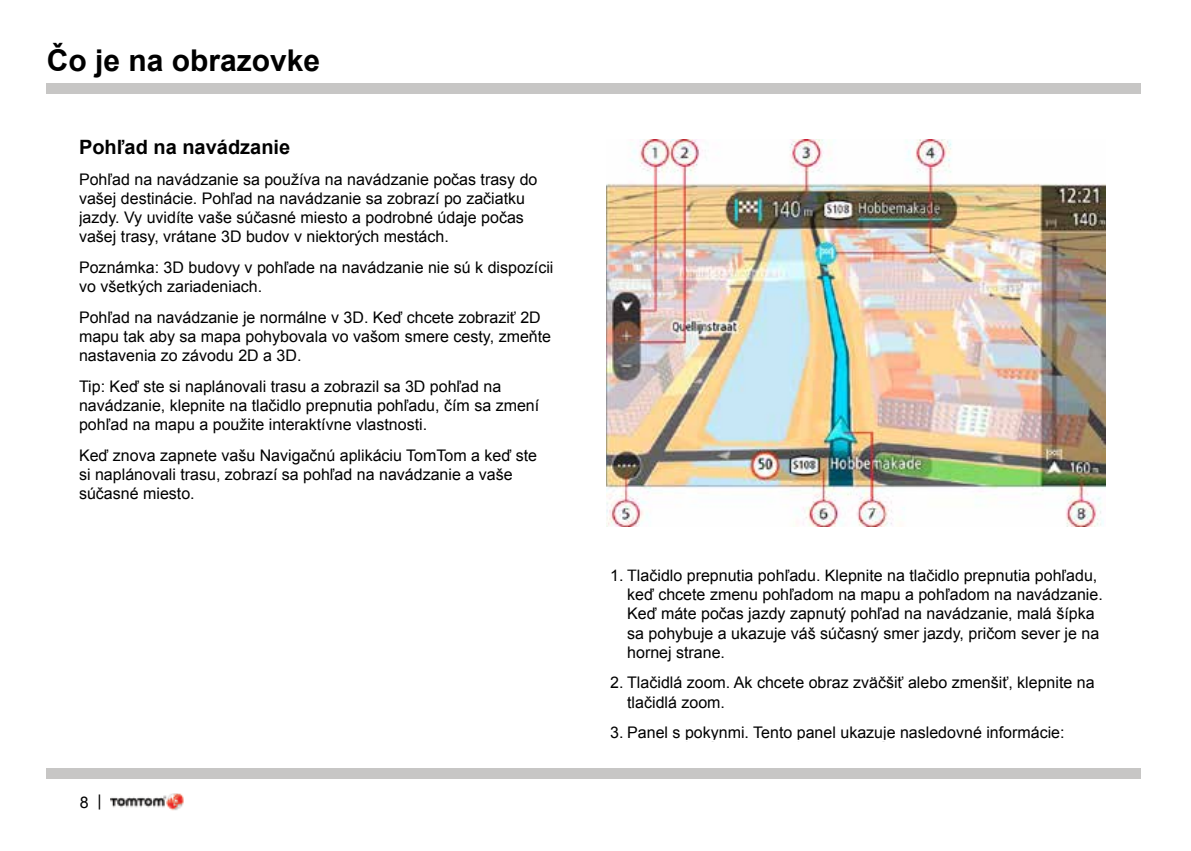
<style>
.page{position:relative;width:1191px;height:851px;background:#fff}
.page>*{position:absolute;margin:0;border:0;box-sizing:border-box;transform-origin:0 0}
.t1{font:700 31px "Arial";color:#010101}
.t2{font:700 30px "Arial";color:#000}
.t3{font:700 20px "Arial";color:#000}
.t4{font:700 19.4px "Arial";color:#010101}
.t5{font:16px/19.2px "Arial";color:#000}
</style>
<div class="page">
<img style="left:111px;top:793px;width:73px;height:17px">
<div style="left:47px;top:768px;width:1094px;height:11px;background:#c7c6c5"></div>
<div style="left:47px;top:83px;width:1094px;height:10px;background:#c7c6c5"></div>
<img style="left:606px;top:139px;width:499px;height:387px">
<h2 class="t2" style="left:47px;top:41px;width:275px">Čo je na obrazovke</h2>
<h1 class="t1" style="left:46px;top:41px;width:98px">Obsah</h1>
<p class="t4" style="left:78px;top:133px;width:142px">Základné údaje</p>
<p class="t3" style="left:79px;top:134px;width:213px">Pohľad na navádzanie</p>
<p class="t5" style="left:79px;top:169px;width:460px">Pohľad na navádzanie sa používa na navádzanie počas trasy do vašej destinácie. Pohľad na navádzanie sa zobrazí po začiatku jazdy. Vy uvidíte vaše súčasné miesto a podrobné údaje počas vašej trasy, vrátane 3D budov v niektorých mestách.</p>
<p class="t5" style="left:79px;top:258px;width:476px">Poznámka: 3D budovy v pohľade na navádzanie nie sú k dispozícii vo všetkých zariadeniach.</p>
<p class="t5" style="left:79px;top:307px;width:473px">Pohľad na navádzanie je normálne v 3D. Keď chcete zobraziť 2D mapu tak aby sa mapa pohybovala vo vašom smere cesty, zmeňte nastavenia zo závodu 2D a 3D.</p>
<p class="t5" style="left:79px;top:376px;width:462px">Tip: Keď ste si naplánovali trasu a zobrazil sa 3D pohľad na navádzanie, klepnite na tlačidlo prepnutia pohľadu, čím sa zmení pohľad na mapu a použite interaktívne vlastnosti.</p>
<p class="t5" style="left:79px;top:445px;width:459px">Keď znova zapnete vašu Navigačnú aplikáciu TomTom a keď ste si naplánovali trasu, zobrazí sa pohľad na navádzanie a vaše súčasné miesto.</p>
<p class="t4" style="left:78px;top:301px;width:258px">Menu základného ovládania</p>
<p class="t4" style="left:78px;top:391px;width:201px">Fungovanie módu AV</p>
<p class="t5" style="left:80px;top:791px;width:23px">8 |</p>
<p class="t5" style="left:627px;top:565px;width:477px;text-indent:-17px">1. Tlačidlo prepnutia pohľadu. Klepnite na tlačidlo prepnutia pohľadu, keď chcete zmenu pohľadom na mapu a pohľadom na navádzanie.<br>Keď máte počas jazdy zapnutý pohľad na navádzanie, malá šípka sa pohybuje a ukazuje váš súčasný smer jazdy, pričom sever je na hornej strane.</p>
<p class="t5" style="left:627px;top:673px;width:469px;text-indent:-17px">2. Tlačidlá zoom. Ak chcete obraz zväčšiť alebo zmenšiť, klepnite na tlačidlá zoom.</p>
<p class="t5" style="left:610px;top:723px;width:456px">3. Panel s pokynmi. Tento panel ukazuje nasledovné informácie:</p>
<p class="t4" style="left:648px;top:662px;width:67px">Prílohy</p>
</div>
